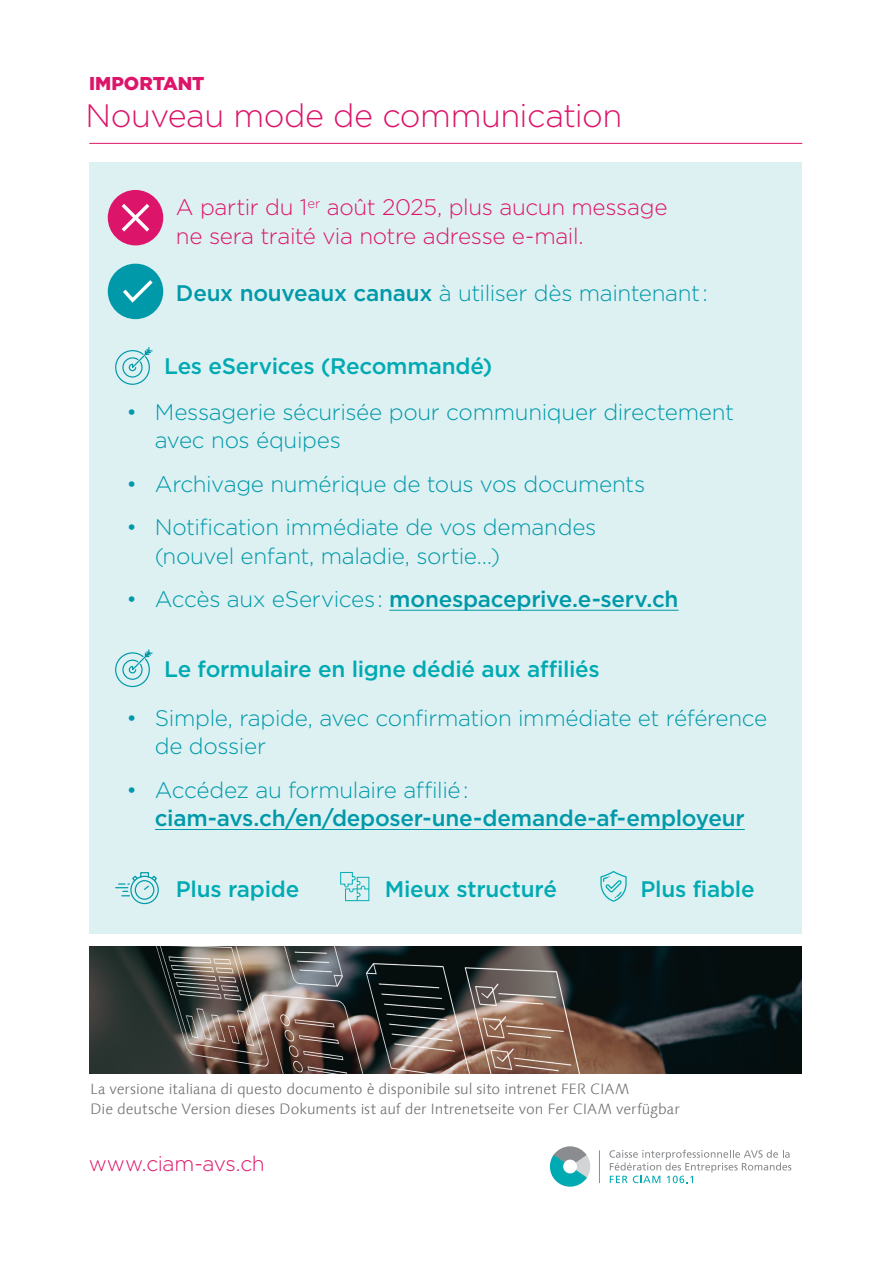
<style>
.page{position:relative;width:893px;height:1263px;background:#fff}
.page>*{position:absolute;margin:0;border:0;box-sizing:border-box;transform-origin:0 0}
.courant{font:300 32.4px "Gotham HTF";letter-spacing:-.015em;color:#dd156a}
.courant-2{font:300 22.5px/28.5px "Gotham HTF";letter-spacing:-.015em;color:#0099a9}
.t1{font:500 22.5px/28.5px "Gotham HTF";letter-spacing:-.01em;color:#0099a9}
.courant-3{font:500 22.5px "Gotham HTF";letter-spacing:-.01em;color:#00aab2}
.courant-4{font:300 22.5px/28.5px "Gotham HTF";letter-spacing:-.015em;color:#dd156a}
.courant-5{font:300 21px "Gotham HTF";letter-spacing:-.02em;color:#dd156a}
.courant-6{font:900 18.6px "Gotham HTF";letter-spacing:-.005em;color:#dd156a}
.courant-7{font:300 15px "Linotype Syntax Com";letter-spacing:-.005em;color:#6c6d70}
.s1{font-weight:500}
.s2{font-weight:300}
</style>
<div class="page">
<div style="left:89px;top:162px;width:713px;height:772px;background:#ddf1f3"></div>
<hr style="left:89px;top:143px;width:713px;height:1px;background:#dd156a">
<div style="left:108px;top:190px;width:55px;height:55px;background:#dd156a;border-radius:50%"></div>
<svg style="left:121px;top:204px;width:29px;height:28px"></svg>
<div style="left:108px;top:264px;width:55px;height:55px;background:#0099a9;border-radius:50%"></div>
<svg style="left:123px;top:280px;width:30px;height:23px"></svg>
<hr style="left:389px;top:610px;width:289px;height:1px;background:#0099a9">
<hr style="left:155px;top:829px;width:590px;height:1px;background:#0099a9">
<hr style="left:599px;top:1150px;width:1px;height:33px;background:#8a8c8f">
<svg style="left:550px;top:1146px;width:40px;height:41px"></svg>
<svg style="left:609px;top:1150px;width:182px;height:33px"></svg>
<img style="left:89px;top:946px;width:713px;height:127px">
<svg style="left:115px;top:347px;width:38px;height:38px"></svg>
<svg style="left:115px;top:649px;width:38px;height:39px"></svg>
<svg style="left:115px;top:872px;width:44px;height:33px"></svg>
<svg style="left:340px;top:872px;width:29px;height:29px"></svg>
<svg style="left:600px;top:871px;width:27px;height:31px"></svg>
<p class="courant-6" style="left:89px;top:72px;width:117px">IMPORTANT</p>
<p class="courant" style="left:85px;top:98px;width:539px">Nouveau mode de communication</p>
<p class="courant-4" style="left:176px;top:193px;width:493px">A partir du 1<sup>er</sup> août 2025, plus aucun message ne sera traité via notre adresse e-mail.</p>
<p class="courant-2" style="left:176px;top:279px;width:533px"><span class="s1">Deux nouveaux canaux</span> à utiliser dès maintenant :</p>
<p class="courant-3" style="left:164px;top:354px;width:330px">Les eServices (Recommandé)</p>
<p class="courant-2" style="left:155px;top:397px;width:581px;text-indent:-29px">• Messagerie sécurisée pour communiquer directement avec nos équipes</p>
<p class="courant-2" style="left:126px;top:469px;width:520px">• Archivage numérique de tous vos documents</p>
<p class="courant-2" style="left:155px;top:513px;width:443px;text-indent:-29px">• Notification immédiate de vos demandes (nouvel enfant, maladie, sortie…)</p>
<p class="t1" style="left:126px;top:584px;width:554px"><span class="s2">• Accès aux eServices:</span> monespaceprive.e-serv.ch</p>
<p class="courant-3" style="left:164px;top:656px;width:437px">Le formulaire en ligne dédié aux affiliés</p>
<p class="courant-2" style="left:155px;top:703px;width:614px;text-indent:-29px">• Simple, rapide, avec confirmation immédiate et référence de dossier</p>
<p class="t1" style="left:155px;top:775px;width:591px;text-indent:-28px"><span class="s2">• Accédez au formulaire affilié: </span>ciam-avs.ch/en/deposer-une-demande-af-employeur</p>
<p class="courant-3" style="left:176px;top:876px;width:125px">Plus rapide</p>
<p class="courant-3" style="left:385px;top:876px;width:174px">Mieux structuré</p>
<p class="courant-3" style="left:641px;top:876px;width:116px">Plus fiable</p>
<p class="courant-7" style="left:90px;top:1079px;width:541px">La versione italiana di questo documento è disponibile sul sito intrenet FER CIAM</p>
<p class="courant-7" style="left:90px;top:1100px;width:591px">Die deutsche Version dieses Dokuments ist auf der Intrenetseite von Fer CIAM verfügbar</p>
<p class="courant-5" style="left:89px;top:1152px;width:177px">www.ciam-avs.ch</p>
</div>
